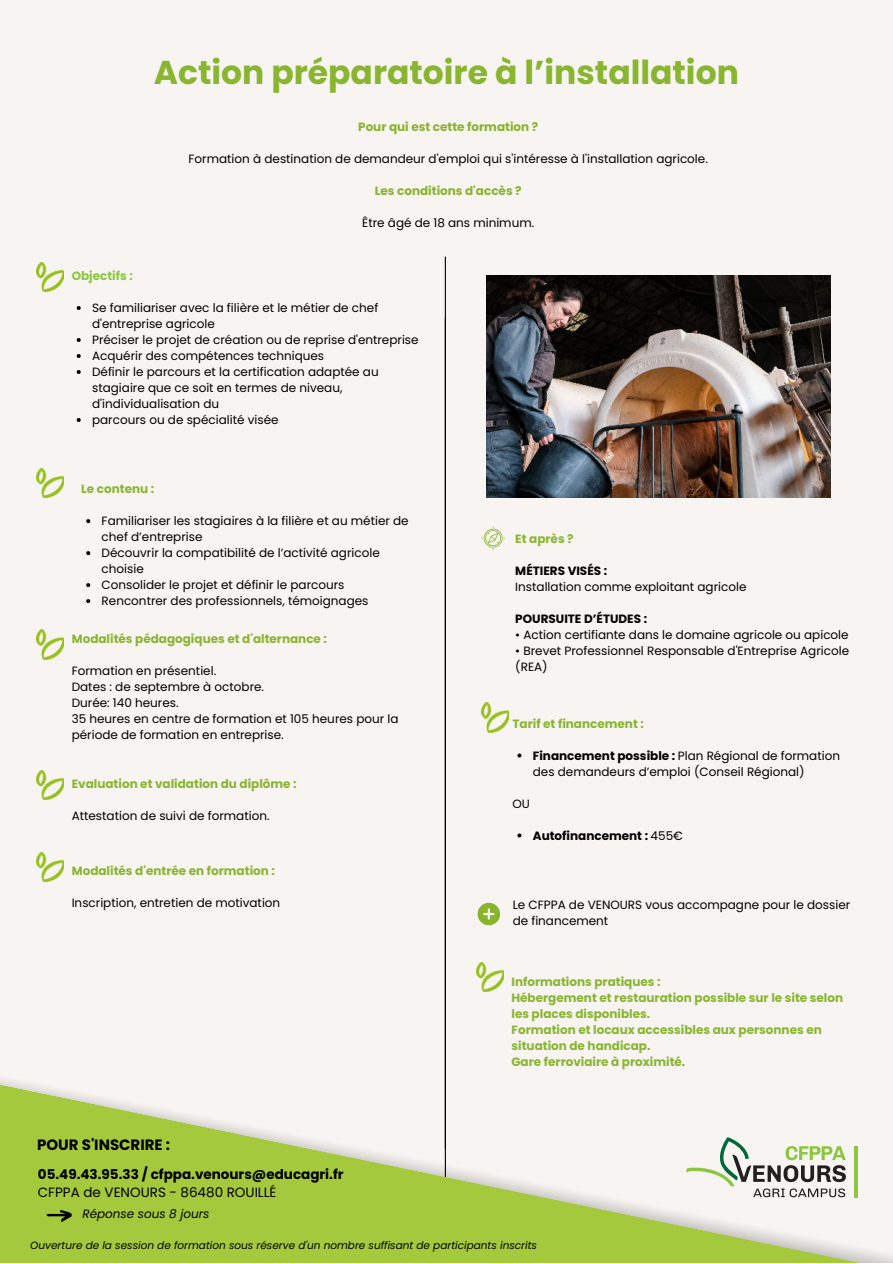
<style>
.page{position:relative;width:893px;height:1264px;background:#fff}
.page>*{position:absolute;margin:0;border:0;box-sizing:border-box;transform-origin:0 0}
.t1{font:700 33px "Poppins";color:#8ab531}
.t2{font:700 15px "Poppins";color:#000}
.t3{font:700 13.5px "Poppins";color:#000}
.t4{font:13.5px "Poppins";color:#000}
.t5{font:12px/16px "Poppins";color:#000}
.t6{font:700 12px/16px "Poppins";color:#8ab531}
.t7{font:700 12px "Poppins";color:#000}
.t8{font:700 12px "Poppins";color:#88b42e}
.t9{font:italic 12px "Poppins";color:#000}
.t10{font:700 12px "Poppins";color:#8cc63f}
.t11{font:italic 10.5px "Poppins";color:#000}
.s1{font-weight:700}
.s2{font-weight:400}
</style>
<div class="page">
<div style="left:0;top:0;width:892px;height:1262px;background:#f7f4f1"></div>
<img style="left:37px;top:629px;width:27px;height:30px">
<svg style="left:86px;top:519px;width:4px;height:4px"></svg>
<svg style="left:86px;top:551px;width:4px;height:4px"></svg>
<svg style="left:86px;top:583px;width:4px;height:4px"></svg>
<svg style="left:86px;top:599px;width:4px;height:4px"></svg>
<img style="left:37px;top:468px;width:27px;height:30px">
<img style="left:37px;top:770px;width:27px;height:30px">
<img style="left:37px;top:852px;width:27px;height:29px">
<svg style="left:517px;top:753px;width:4px;height:4px"></svg>
<svg style="left:517px;top:833px;width:4px;height:4px"></svg>
<img style="left:481px;top:703px;width:27px;height:29px">
<svg style="left:481px;top:526px;width:24px;height:24px"></svg>
<img style="left:486px;top:275px;width:344px;height:222px">
<svg style="left:77px;top:306px;width:4px;height:4px"></svg>
<svg style="left:77px;top:338px;width:4px;height:4px"></svg>
<svg style="left:77px;top:354px;width:4px;height:4px"></svg>
<svg style="left:77px;top:370px;width:4px;height:4px"></svg>
<svg style="left:77px;top:418px;width:4px;height:4px"></svg>
<img style="left:37px;top:262px;width:27px;height:30px">
<hr style="left:445px;top:257px;width:1px;height:891px;background:#000">
<svg style="left:0;top:1055px;width:884px;height:207px"></svg>
<svg style="left:46px;top:1209px;width:26px;height:13px"></svg>
<svg style="left:686px;top:1137px;width:159px;height:60px"></svg>
<hr style="left:854px;top:1145px;width:3px;height:52px;background:#8cc63f">
<img style="left:476px;top:962px;width:27px;height:29px">
<svg style="left:477px;top:902px;width:23px;height:23px"></svg>
<p class="t10" style="left:72px;top:269px;width:63px">Objectifs :</p>
<h1 class="t1" style="left:154px;top:53px;width:586px">Action préparatoire à l’installation</h1>
<p class="t8" style="left:358px;top:120px;width:182px">Pour qui est cette formation ?</p>
<p class="t5" style="left:188px;top:151px;width:520px">Formation à destination de demandeur d'emploi qui s'intéresse à l'installation agricole.</p>
<p class="t8" style="left:375px;top:184px;width:148px">Les conditions d'accès ?</p>
<p class="t5" style="left:362px;top:215px;width:173px">Être âgé de 18 ans minimum.</p>
<p class="t5" style="left:92px;top:300px;width:328px">Se familiariser avec la filière et le métier de chef d'entreprise agricole<br>Préciser le projet de création ou de reprise d'entreprise Acquérir des compétences techniques<br>Définir le parcours et la certification adaptée au stagiaire que ce soit en termes de niveau, d'individualisation du<br>parcours ou de spécialité visée</p>
<p class="t6" style="left:81px;top:481px;width:74px">Le contenu :</p>
<p class="t5" style="left:102px;top:513px;width:308px">Familiariser les stagiaires à la filière et au métier de chef d’entreprise<br>Découvrir la compatibilité de l’activité agricole choisie<br>Consolider le projet et définir le parcours Rencontrer des professionnels, témoignages</p>
<p class="t6" style="left:72px;top:630px;width:257px">Modalités pédagogiques et d'alternance :</p>
<p class="t5" style="left:72px;top:662px;width:328px">Formation en présentiel.<br>Dates : de septembre à octobre.<br>Durée: 140 heures.<br>35 heures en centre de formation et 105 heures pour la période de formation en entreprise.</p>
<p class="t6" style="left:72px;top:776px;width:226px">Evaluation et validation du diplôme :</p>
<p class="t5" style="left:72px;top:808px;width:199px">Attestation de suivi de formation.</p>
<p class="t6" style="left:72px;top:862px;width:205px">Modalités d'entrée en formation :</p>
<p class="t5" style="left:72px;top:894px;width:210px">Inscription, entretien de motivation</p>
<p class="t2" style="left:37px;top:1135px;width:134px">POUR S'INSCRIRE :</p>
<p class="t4" style="left:38px;top:1184px;width:240px">CFPPA de VENOURS - 86480 ROUILLÉ</p>
<p class="t9" style="left:82px;top:1207px;width:129px">Réponse sous 8 jours</p>
<p class="t3" style="left:38px;top:1166px;width:307px">05.49.43.95.33 / cfppa.venours@educagri.fr</p>
<p class="t6" style="left:515px;top:531px;width:60px">Et après ?</p>
<p class="t7" style="left:515px;top:564px;width:93px">MÉTIERS VISÉS :</p>
<p class="t5" style="left:515px;top:579px;width:233px">Installation comme exploitant agricole</p>
<p class="t7" style="left:515px;top:612px;width:133px">POURSUITE D’ÉTUDES :</p>
<p class="t5" style="left:515px;top:627px;width:335px">• Action certifiante dans le domaine agricole ou apicole</p>
<p class="t5" style="left:515px;top:643px;width:335px">• Brevet Professionnel Responsable d'Entreprise Agricole (REA)</p>
<p class="t6" style="left:512px;top:715px;width:133px">Tarif et financement :</p>
<p class="t5" style="left:532px;top:747px;width:309px"><span class="s1">Financement possible :</span> Plan Régional de formation des demandeurs d’emploi (Conseil Régional)</p>
<p class="t5" style="left:512px;top:795px;width:19px">OU</p>
<p class="t7" style="left:532px;top:828px;width:152px">Autofinancement : <span class="s2">455€</span></p>
<p class="t5" style="left:512px;top:896px;width:339px">Le CFPPA de VENOURS vous accompagne pour le dossier de financement</p>
<p class="t6" style="left:511px;top:973px;width:333px">Informations pratiques :<br>Hébergement et restauration possible sur le site selon les places disponibles.<br>Formation et locaux accessibles aux personnes en situation de handicap.<br>Gare ferroviaire à proximité.</p>
<p class="t11" style="left:30px;top:1238px;width:508px">Ouverture de la session de formation sous réserve d'un nombre suffisant de participants inscrits</p>
</div>
